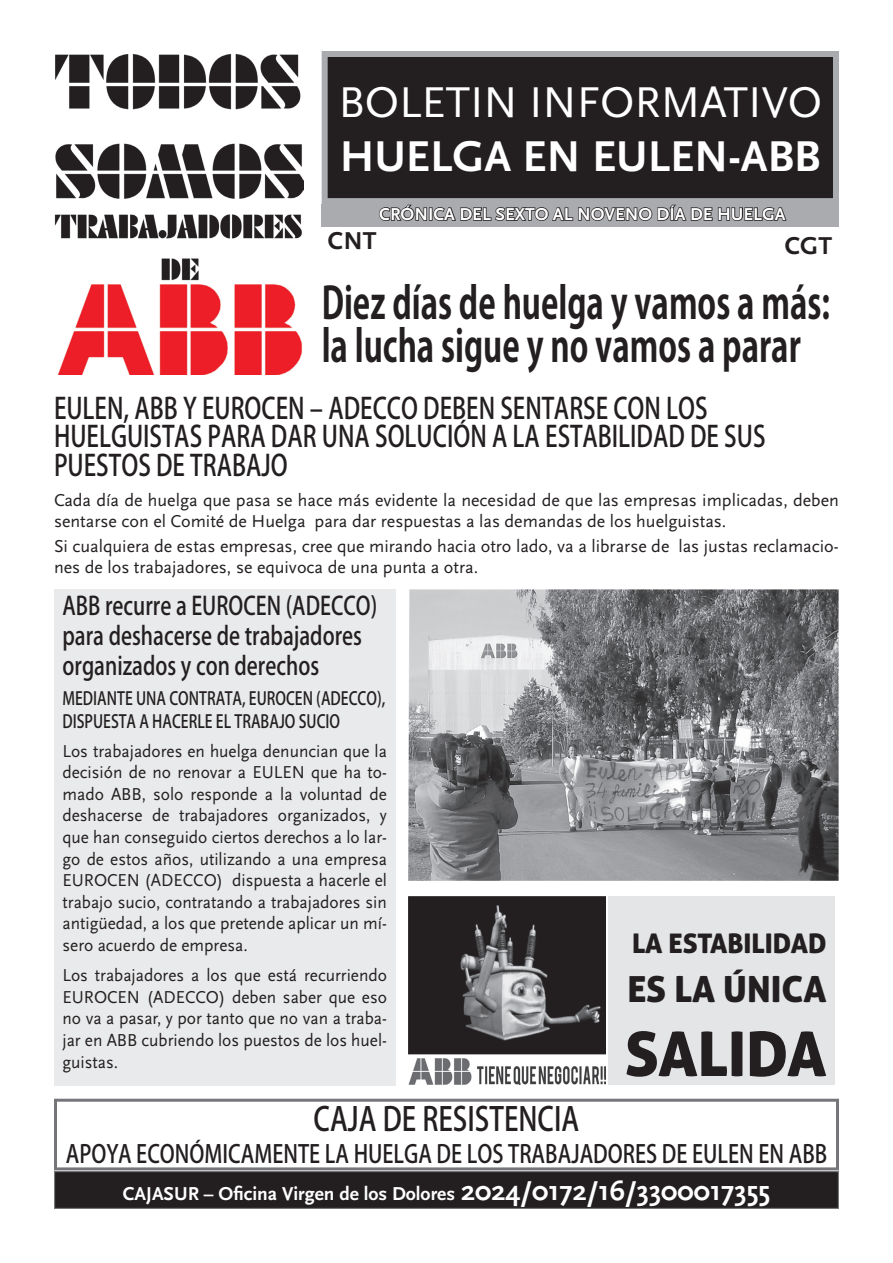
<style>
.page{position:relative;width:893px;height:1263px;background:#fff}
.page>*{position:absolute;margin:0;border:0;box-sizing:border-box;transform-origin:0 0}
.t1{font:61.5px "Aller Display";color:#231f20}
.t2{font:45px "Scala Sans";color:#fff}
.t3{font:700 45px "Scala Sans";color:#fff}
.t4{font:700 43.5px/43.2px "Koz Go Pro";color:#231f20;scale:.73 1}
.t5{font:36px "Aller Display";color:#231f20}
.t6{font:500 32.7px "Koz Go Pro";color:#231f20;scale:.83 1}
.t7{font:500 29.1px/28.8px "Koz Go Pro";color:#231f20;scale:.8 1}
.t8{font:27px "Aller Display";color:#231f20}
.t9{font:700 25.5px "Scala Sans";color:#231f20}
.t10{font:500 25.2px/30px "Koz Go Pro";color:#231f20;scale:.81 1}
.t11{font:500 24.75px "Koz Go Pro";color:#231f20;scale:.83 1}
.t12{font:700 19.5px "Scala Sans";color:#fff}
.t13{font:18px/21.6px "Scala Sans";color:#231f20;text-align:justify;scale:.96 1}
.t14{font:18px/21px "Scala Sans";color:#231f20}
.t15{font:500 18px/22.5px "Koz Go Pro";color:#231f20;scale:.81 1}
.t16{font:18px "Scala Sans Bold LF";color:#fff}
.s1{font-size:28.5px}
</style>
<div class="page">
<img style="left:54px;top:54px;width:250px;height:320px">
<div style="left:322px;top:204px;width:517px;height:23px;background:#aaabaf"></div>
<div style="left:325px;top:54px;width:511px;height:147px;background:#231f20"></div>
<div style="left:322px;top:51px;width:517px;height:153px;border:6px solid #aaabaf"></div>
<svg style="left:378px;top:203px;width:409px;height:19px"></svg>
<div style="left:54px;top:1099px;width:785px;height:71px;border:3px solid #757679"></div>
<div style="left:55px;top:1171px;width:783px;height:37px;background:#231f20"></div>
<div style="left:54px;top:1171px;width:785px;height:38px;border:1px solid #757679"></div>
<img style="left:408px;top:590px;width:431px;height:291px">
<div style="left:609px;top:896px;width:226px;height:188px;background:#e4e5e7"></div>
<img style="left:408px;top:896px;width:197px;height:188px">
<div style="left:54px;top:590px;width:341px;height:496px;background:#e9eaeb"></div>
<h2 class="t2" style="left:338px;top:78px;width:485px">BOLETIN INFORMATIVO</h2>
<h2 class="t3" style="left:340px;top:132px;width:483px">HUELGA EN EULEN-ABB</h2>
<p class="t16" style="left:379px;top:204px;width:408px">CRÓNICA DEL SEXTO AL NOVENO DÍA DE HUELGA</p>
<h3 class="t9" style="left:328px;top:227px;width:50px">CNT</h3>
<h3 class="t9" style="left:785px;top:232px;width:49px">CGT</h3>
<h3 class="t4" style="left:322px;top:284px;width:698px">Diez días de huelga y vamos a más: la lucha sigue y no vamos a parar</h3>
<h3 class="t7" style="left:54px;top:395px;width:891px">EULEN, ABB Y EUROCEN – ADECCO DEBEN SENTARSE CON LOS<br>HUELGUISTAS PARA DAR UNA SOLUCIÓN A LA ESTABILIDAD DE SUS<br>PUESTOS DE TRABAJO</h3>
<p class="t14" style="left:54px;top:490px;width:786px">Cada día de huelga que pasa se hace más evidente la necesidad de que las empresas implicadas, deben sentarse con el Comité de Huelga para dar respuestas a las demandas de los huelguistas.</p>
<p class="t14" style="left:54px;top:536px;width:786px">Si cualquiera de estas empresas, cree que mirando hacia otro lado, va a librarse de las justas reclamacio&shy;nes de los trabajadores, se equivoca de una punta a otra.</p>
<h3 class="t10" style="left:63px;top:592px;width:390px">ABB recurre a EUROCEN (ADECCO) para deshacerse de trabajadores organizados y con derechos</h3>
<p class="t15" style="left:63px;top:688px;width:400px">MEDIANTE UNA CONTRATA, EUROCEN (ADECCO),<br>DISPUESTA A HACERLE EL TRABAJO SUCIO</p>
<p class="t13" style="left:63px;top:740px;width:339px">Los trabajadores en huelga denuncian que la decisión de no renovar a EULEN que ha to&shy;mado ABB, solo responde a la voluntad de deshacerse de trabajadores organizados, y que han conseguido ciertos derechos a lo lar&shy;go de estos años, utilizando a una empresa EUROCEN (ADECCO) dispuesta a hacerle el trabajo sucio, contratando a trabajadores sin antigüedad, a los que pretende aplicar un mí&shy;sero acuerdo de empresa.</p>
<p class="t13" style="left:63px;top:965px;width:339px">Los trabajadores a los que está recurriendo EUROCEN (ADECCO) deben saber que eso no va a pasar, y por tanto que no van a traba&shy;jar en ABB cubriendo los puestos de los huel&shy;guistas.</p>
<h3 class="t8" style="left:632px;top:926px;width:196px">LA ESTABILIDAD</h3>
<h3 class="t5" style="left:627px;top:967px;width:201px">ES LA ÚNICA</h3>
<h1 class="t1" style="left:625px;top:1015px;width:203px">SALIDA</h1>
<h3 class="t6" style="left:314px;top:1098px;width:322px">CAJA DE RESISTENCIA</h3>
<h3 class="t11" style="left:66px;top:1138px;width:919px">APOYA ECONÓMICAMENTE LA HUELGA DE LOS TRABAJADORES DE EULEN EN ABB</h3>
<p class="t12" style="left:123px;top:1183px;width:649px">CAJASUR – Oficina Virgen de los Dolores <span class="s1">2024/0172/16/3300017355</span></p>
</div>
